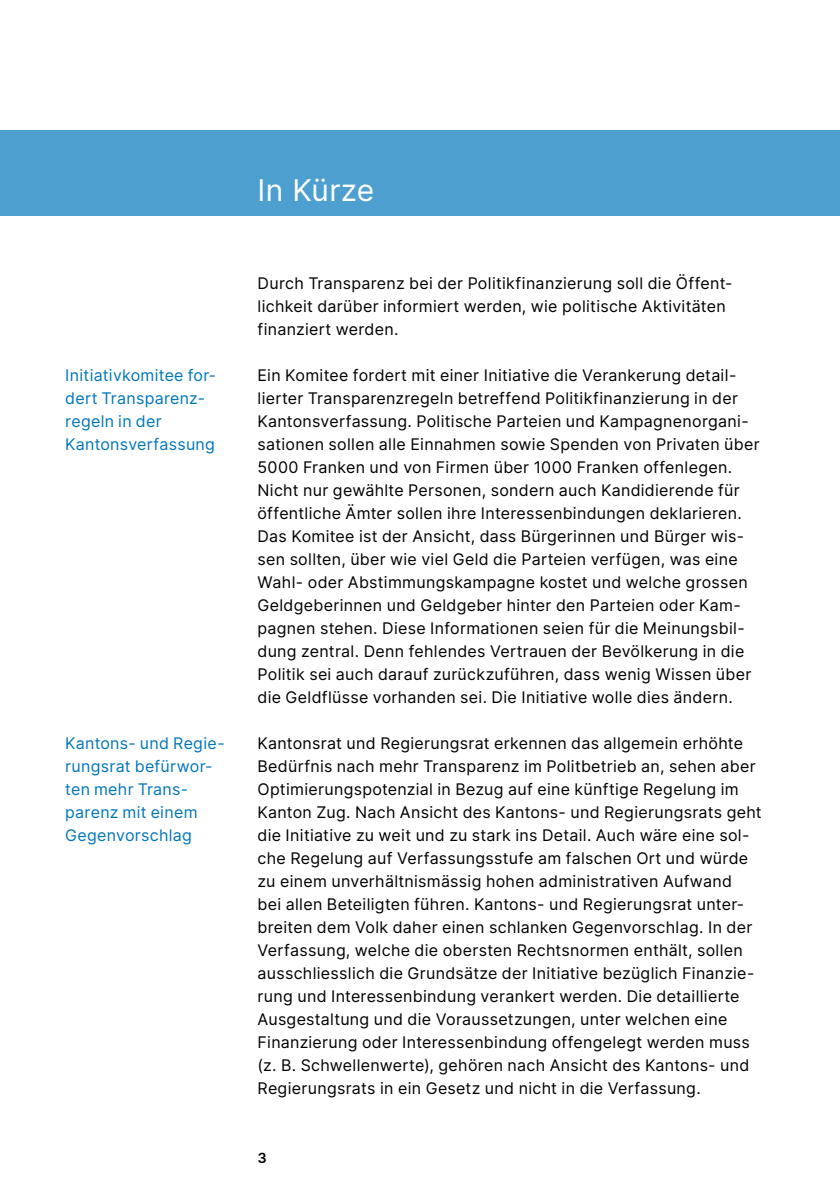
<style>
.page{position:relative;width:840px;height:1191px;background:#fff}
.page>*{position:absolute;margin:0;border:0;box-sizing:border-box;transform-origin:0 0}
.Titel{font:30px "Inter";letter-spacing:.01em;color:#fff}
.Lauftext{font:16px/23px "Inter";letter-spacing:.02em;color:#000}
.blauer_Titel{font:16px/23px "Inter";letter-spacing:.02em;color:#0076bb}
.t1{font:600 14px "Inter";color:#000}
</style>
<div class="page">
<div style="left:0;top:130px;width:839px;height:85px;background:#4d9fcf"></div>
<p class="blauer_Titel" style="left:65px;top:363px;width:152px">Initiativkomitee for&shy;dert Transparenz&shy;regeln in der<br>Kantonsverfassung</p>
<p class="blauer_Titel" style="left:65px;top:731px;width:161px">Kantons- und Regie&shy;rungsrat befürwor&shy;ten mehr Trans&shy;parenz mit einem<br>Gegenvorschlag</p>
<p class="Titel" style="left:257px;top:168px;width:118px">In Kürze</p>
<p class="Lauftext" style="left:257px;top:271px;width:476px">Durch Transparenz bei der Politikfinanzierung soll die Öffent&shy;lichkeit darüber informiert werden, wie politische Aktivitäten finanziert werden.</p>
<p class="Lauftext" style="left:257px;top:363px;width:503px">Ein Komitee fordert mit einer Initiative die Verankerung detail&shy;lierter Transparenzregeln betreffend Politikfinanzierung in der Kantonsverfassung. Politische Parteien und Kampagnenorgani&shy;sationen sollen alle Einnahmen sowie Spenden von Privaten über 5000 Franken und von Firmen über 1000 Franken offenlegen.<br>Nicht nur gewählte Personen, sondern auch Kandidierende für öffentliche Ämter sollen ihre Interessenbindungen deklarieren.<br>Das Komitee ist der Ansicht, dass Bürgerinnen und Bürger wis&shy;sen sollten, über wie viel Geld die Parteien verfügen, was eine Wahl- oder Abstimmungskampagne kostet und welche grossen Geldgeberinnen und Geldgeber hinter den Parteien oder Kam&shy;pagnen stehen. Diese Informationen seien für die Meinungsbil&shy;dung zentral. Denn fehlendes Vertrauen der Bevölkerung in die Politik sei auch darauf zurückzuführen, dass wenig Wissen über die Geldflüsse vorhanden sei. Die Initiative wolle dies ändern.</p>
<p class="Lauftext" style="left:257px;top:731px;width:505px">Kantonsrat und Regierungsrat erkennen das allgemein erhöhte Bedürfnis nach mehr Transparenz im Politbetrieb an, sehen aber Optimierungspotenzial in Bezug auf eine künftige Regelung im Kanton Zug. Nach Ansicht des Kantons- und Regierungsrats geht die Initiative zu weit und zu stark ins Detail. Auch wäre eine sol&shy;che Regelung auf Verfassungsstufe am falschen Ort und würde zu einem unverhältnismässig hohen administrativen Aufwand<br>bei allen Beteiligten führen. Kantons- und Regierungsrat unter&shy;breiten dem Volk daher einen schlanken Gegenvorschlag. In der Verfassung, welche die obersten Rechtsnormen enthält, sollen ausschliesslich die Grundsätze der Initiative bezüglich Finanzie&shy;rung und Interessenbindung verankert werden. Die detaillierte Ausgestaltung und die Voraussetzungen, unter welchen eine Finanzierung oder Interessenbindung offengelegt werden muss (z. B. Schwellenwerte), gehören nach Ansicht des Kantons- und Regierungsrats in ein Gesetz und nicht in die Verfassung.</p>
<p class="t1" style="left:257px;top:1147px;width:11px">3</p>
</div>
